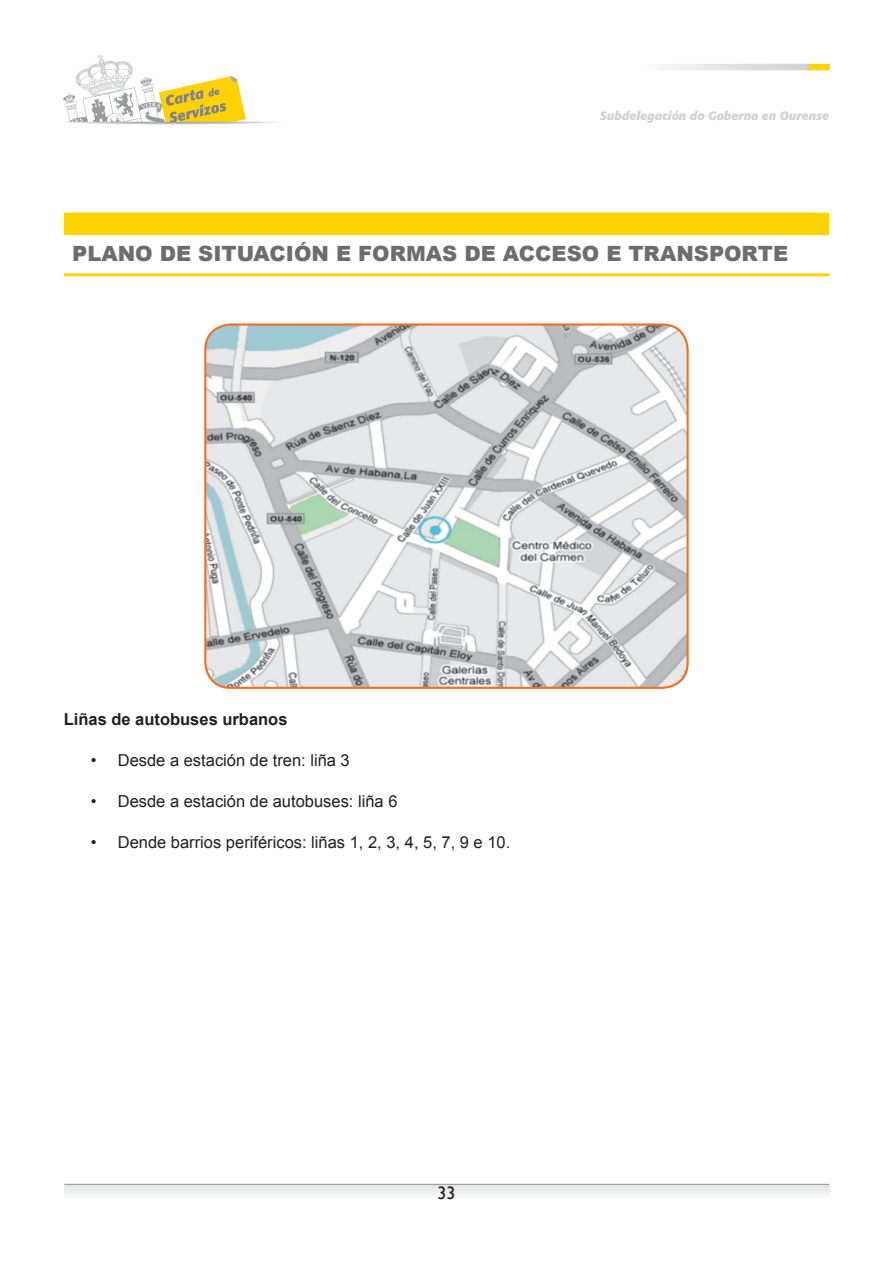
<style>
.page{position:relative;width:893px;height:1263px;background:#fff}
.page>*{position:absolute;margin:0;border:0;box-sizing:border-box;transform-origin:0 0}
.t1{font:900 21px "Arial";color:#6c6d70}
.t2{font:18px "Gill Sans";color:#231f20}
.t3{font:16.5px "Arial";color:#231f20}
.t4{font:700 16.5px "Arial";color:#231f20}
.t5{font:italic 700 12px "Formata";color:#d1d2d4}
</style>
<div class="page">
<img style="left:63px;top:55px;width:768px;height:70px">
<svg style="left:160px;top:76px;width:86px;height:45px"></svg>
<div style="left:65px;top:1184px;width:764px;height:15px;background:#efeff0"></div>
<hr style="left:65px;top:1184px;width:764px;height:1px;background:#939598">
<div style="left:64px;top:213px;width:765px;height:22px;background:#fed304"></div>
<hr style="left:64px;top:273px;width:765px;height:3px;background:#fed304">
<img style="left:205px;top:326px;width:483px;height:362px">
<div style="left:204px;top:323px;width:485px;height:366px;border:2px solid #f36e21;border-radius:25px"></div>
<p class="t5" style="left:600px;top:108px;width:231px">Subdelegación do Goberno en Ourense</p>
<p class="t1" style="left:72px;top:238px;width:717px">PLANO DE SITUACIÓN E FORMAS DE ACCESO E TRANSPORTE</p>
<p class="t4" style="left:64px;top:709px;width:225px">Liñas de autobuses urbanos</p>
<p class="t3" style="left:91px;top:749px;width:261px">• Desde a estación de tren: liña 3</p>
<p class="t3" style="left:91px;top:790px;width:308px">• Desde a estación de autobuses: liña 6</p>
<p class="t3" style="left:91px;top:831px;width:421px">• Dende barrios periféricos: liñas 1, 2, 3, 4, 5, 7, 9 e 10.</p>
<p class="t2" style="left:437px;top:1183px;width:19px">33</p>
</div>
